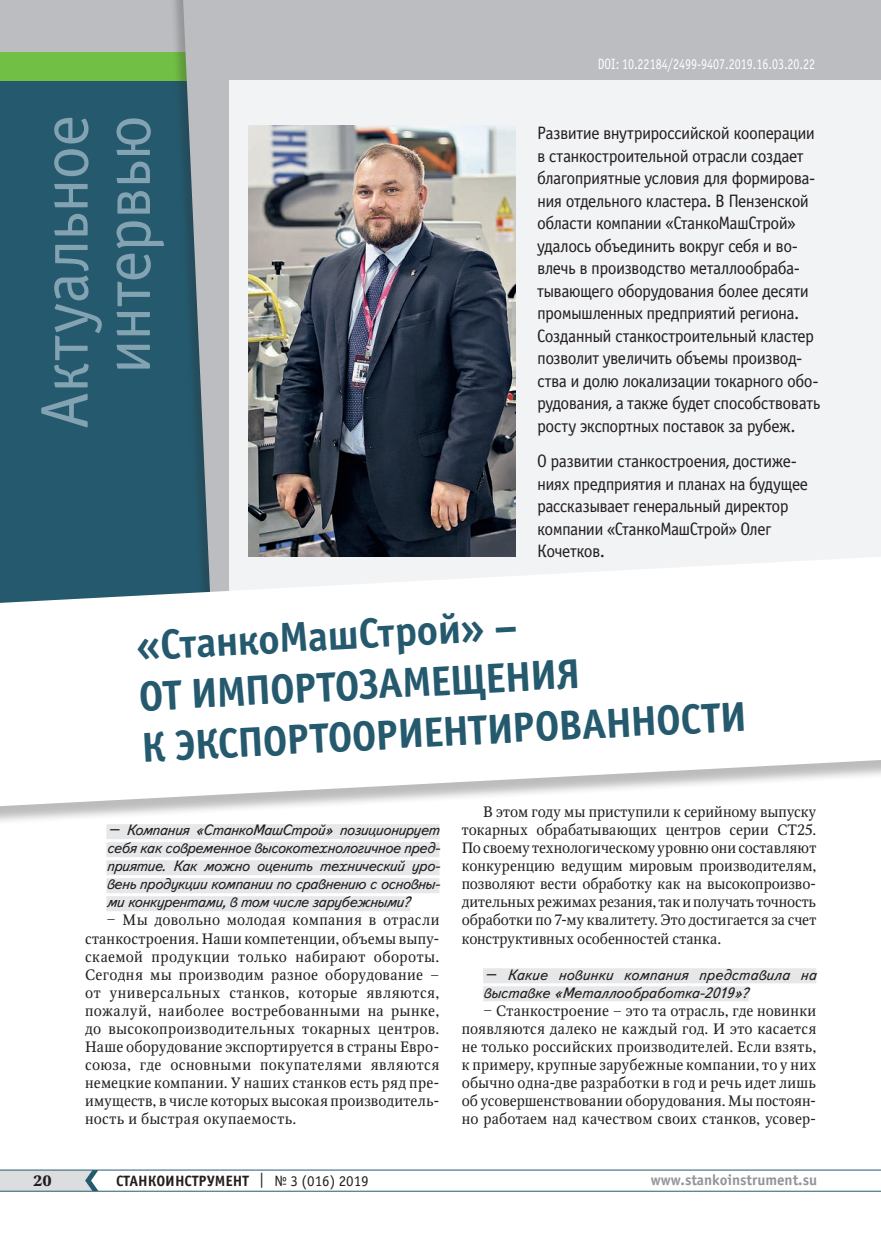
<style>
.page{position:relative;width:881px;height:1234px;background:#fff}
.page>*{position:absolute;margin:0;border:0;box-sizing:border-box;transform-origin:0 0}
.t1{font:67.65px/62.2px "Officina Sans C";letter-spacing:-.015em;color:#83a3b3;text-align:right}
.t2{font:700 42px/51px "Officina Sans C";color:#255a6e}
.t3{font:18px/22.5px "Officina Sans C";letter-spacing:-.035em;color:#231f20}
.t4{font:15px/18px "Octava";letter-spacing:.015em;color:#231f20;text-align:justify}
.t5{font:italic 15px/18px "Text Book C";letter-spacing:-.02em;color:#231f20;text-align:justify}
.t6{font:15px "Officina Sans C";color:#fff;scale:.8 1}
.t7{font:700 15px "Officina Sans C";color:#231f20}
.t8{font:700 15px "Officina Sans C";color:#939598}
.t9{font:700 15px "Octava";color:#231f20}
.s1{font-weight:400}
</style>
<div class="page">
<hr style="left:0;top:1190px;width:880px;height:1px;background:#255a6e">
<hr style="left:0;top:1169px;width:880px;height:1px;background:#255a6e">
<svg style="left:0;top:1169px;width:98px;height:21px"></svg>
<div style="left:0;top:0;width:880px;height:81px;background:#bcbdc0"></div>
<div style="left:193px;top:81px;width:687px;height:587px;background:#f2f3f4"></div>
<div style="left:0;top:56px;width:214px;height:653px;background:#255a6e"></div>
<div style="left:0;top:52px;width:205px;height:29px;background:#71bf44"></div>
<div style="left:168px;top:0;width:61px;height:672px;background:#231f20;opacity:.25"></div>
<svg style="left:183px;top:0;width:46px;height:556px"></svg>
<img style="left:248px;top:125px;width:267px;height:431px">
<div style="left:106px;top:824px;width:333px;height:15px;background:#e6e7e9"></div>
<div style="left:106px;top:842px;width:333px;height:15px;background:#e6e7e9"></div>
<div style="left:106px;top:860px;width:333px;height:15px;background:#e6e7e9"></div>
<div style="left:106px;top:878px;width:333px;height:15px;background:#e6e7e9"></div>
<div style="left:106px;top:896px;width:304px;height:15px;background:#e6e7e9"></div>
<div style="left:483px;top:968px;width:333px;height:15px;background:#e6e7e9"></div>
<div style="left:483px;top:986px;width:265px;height:15px;background:#e6e7e9"></div>
<div style="left:0;top:559px;width:880px;height:267px;background:#231f20;opacity:.3"></div>
<svg style="left:0;top:556px;width:880px;height:250px"></svg>
<h1 class="t1" style="left:35px;top:429px;width:316px;rotate:-90deg">Актуальное интервью</h1>
<p class="t6" style="left:597px;top:56px;width:273px">DOI: 10.22184/2499-9407.2019.16.03.20.22</p>
<p class="t3" style="left:537px;top:122px;width:285px">Развитие внутрироссийской кооперации в станкостроительной отрасли создает благоприятные условия для формирова&shy;ния отдельного кластера. В Пензенской области компании «СтанкоМашСтрой» удалось объединить вокруг себя и во&shy;влечь в производство металлообраба&shy;тывающего оборудования более десяти промышленных предприятий региона.<br>Созданный станкостроительный кластер позволит увеличить объемы производ&shy;ства и долю локализации токарного обо&shy;рудования, а также будет способствовать росту экспортных поставок за рубеж.</p>
<p class="t3" style="left:537px;top:450px;width:272px">О развитии станкостроения, достиже&shy;ниях предприятия и планах на будущее рассказывает генеральный директор компании «СтанкоМашСтрой» Олег<br>Кочетков.</p>
<h2 class="t2" style="left:135px;top:621px;width:607px;rotate:-3deg">«СтанкоМашСтрой» –<br>ОТ ИМПОРТОЗАМЕЩЕНИЯ<br>К ЭКСПОРТООРИЕНТИРОВАННОСТИ</h2>
<p class="t5" style="left:106px;top:821px;width:335px">– Компания «СтанкоМашСтрой» позиционирует себя как современное высокотехнологичное пред&shy;приятие. Как можно оценить технический уро&shy;вень продукции компании по сравнению с основны&shy;ми конкурентами, в том числе зарубежными?</p>
<p class="t4" style="left:85px;top:911px;width:356px;text-indent:21px">‒ Мы довольно молодая компания в отрасли станкостроения. Наши компетенции, объемы выпу&shy;скаемой продукции только набирают обороты.<br>Сегодня мы производим разное оборудование – от универсальных станков, которые являются, пожалуй, наиболее востребованными на рынке, до высокопроизводительных токарных центров.<br>Наше оборудование экспортируется в страны Евро&shy;союза, где основными покупателями являются немецкие компании. У наших станков есть ряд пре&shy;имуществ, в числе которых высокая производитель&shy;ность и быстрая окупаемость.</p>
<p class="t4" style="left:461px;top:803px;width:356px;text-indent:21px">В этом году мы приступили к серийному выпуску токарных обрабатывающих центров серии СТ25.<br>По своему технологическому уровню они составляют конкуренцию ведущим мировым производителям, позволяют вести обработку как на высокопроизво&shy;дительных режимах резания, так и получать точность обработки по 7-му квалитету. Это достигается за счет конструктивных особенностей станка.</p>
<p class="t5" style="left:483px;top:965px;width:334px">– Какие новинки компания представила на выставке «Металлообработка-2019»?</p>
<p class="t4" style="left:461px;top:1001px;width:356px;text-align:left;text-indent:21px">‒ Станкостроение – это та отрасль, где новинки появляются далеко не каждый год. И это касается не только российских производителей. Если взять, к примеру, крупные зарубежные компании, то у них обычно одна-две разработки в год и речь идет лишь об усовершенствовании оборудования. Мы постоян&shy;но работаем над качеством своих станков, усовер-</p>
<p class="t9" style="left:33px;top:1170px;width:20px">20</p>
<p class="t7" style="left:116px;top:1171px;width:254px">СТАНКОИНСТРУМЕНТ <span class="s1">| № 3 (016) 2019</span></p>
<p class="t8" style="left:650px;top:1171px;width:168px">www.stankoinstrument.su</p>
</div>
